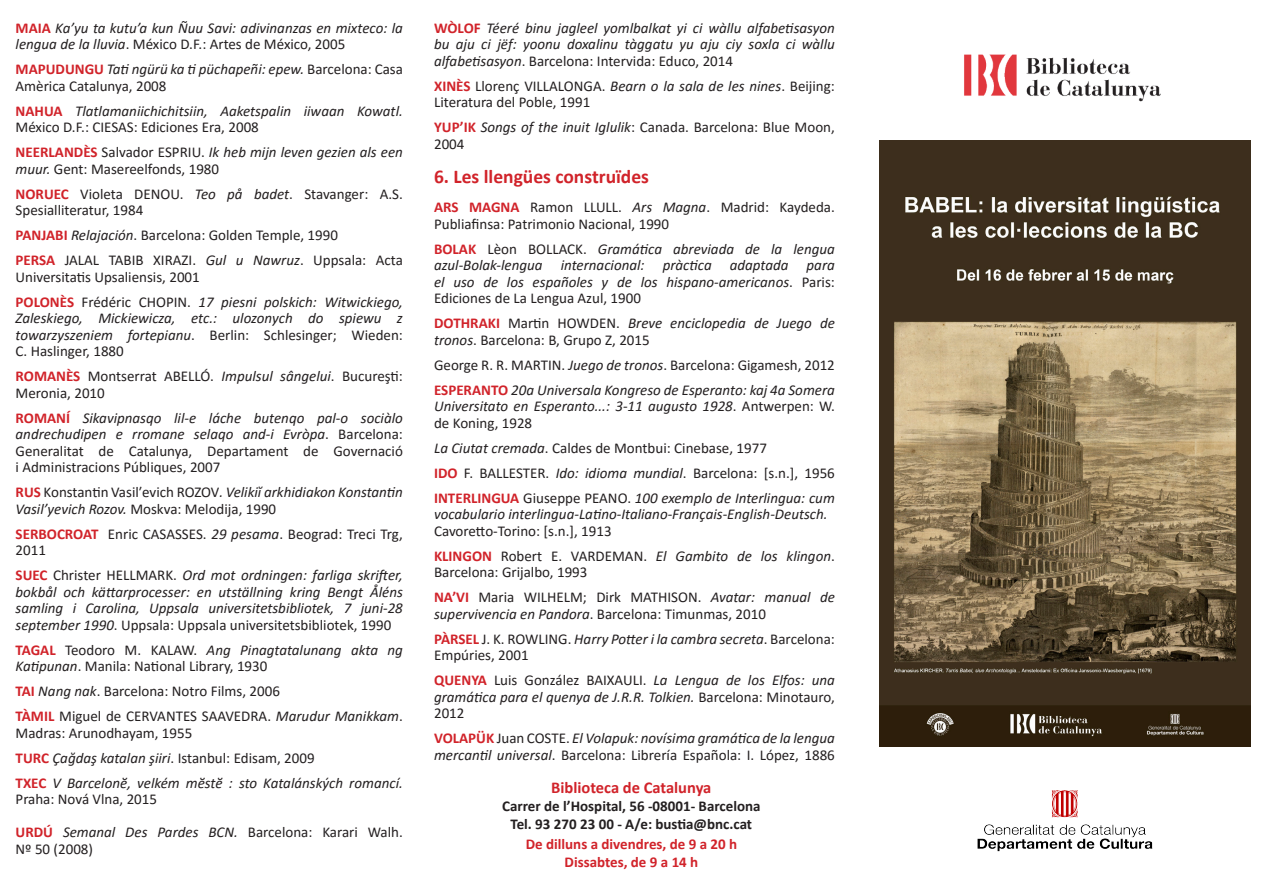
<style>
.page{position:relative;width:1263px;height:893px;background:#fff}
.page>*{position:absolute;margin:0;border:0;box-sizing:border-box;transform-origin:0 0}
.t1{font:700 19.5px "Calibri";color:#d1232a}
.t2{font:700 16.5px "Calibri";color:#d1232a}
.t3{font:italic 15px/16.5px "Calibri";color:#231f20;text-align:justify}
.t4{font:15px/16.5px "Calibri";color:#231f20}
.t5{font:700 15px "Calibri";color:#231f20}
.t6{font:700 15px "Calibri";color:#d1232a}
.s1{font-weight:700;font-style:normal;color:#d1232a}
.s2{font-style:normal}
.s3{font-weight:700;color:#d1232a}
.s4{font-style:italic}
</style>
<div class="page">
<img style="left:977px;top:791px;width:175px;height:60px">
<img style="left:964px;top:54px;width:197px;height:48px">
<img style="left:880px;top:141px;width:370px;height:605px">
<p class="t3" style="left:16px;top:19px;width:389px"><span class="s1">MAIA</span> Ka’yu ta kutu’a kun Ñuu Savi: adivinanzas en mixteco: la lengua de la lluvia<span class="s2">. México D.F.: Artes de México, 2005</span></p>
<p class="t4" style="left:16px;top:60px;width:389px"><span class="s3">MAPUDUNGU</span> <span class="s4">Tati ngürü ka ti püchapeñi: epew.</span> Barcelona: Casa<br>Amèrica Catalunya, 2008</p>
<p class="t3" style="left:16px;top:102px;width:389px"><span class="s1">NAHUA</span> Tlatlamaniichichitsiin, Aaketspalin iiwaan Kowatl.<br><span class="s2">México D.F.: CIESAS: Ediciones Era, 2008</span></p>
<p class="t4" style="left:16px;top:143px;width:389px"><span class="s3">NEERLANDÈS</span> Salvador ESPRIU. <span class="s4">Ik heb mijn leven gezien als een muur.</span> Gent: Masereelfonds, 1980</p>
<p class="t4" style="left:16px;top:185px;width:389px"><span class="s3">NORUEC</span> Violeta DENOU. <span class="s4">Teo på badet</span>. Stavanger: A.S.<br>Spesialliteratur, 1984</p>
<p class="t4" style="left:16px;top:226px;width:324px"><span class="s3">PANJABI</span> <span class="s4">Relajación</span>. Barcelona: Golden Temple, 1990</p>
<p class="t4" style="left:16px;top:251px;width:389px"><span class="s3">PERSA</span> JALAL TABIB XIRAZI. <span class="s4">Gul u Nawruz</span>. Uppsala: Acta<br>Universitatis Upsaliensis, 2001</p>
<p class="t3" style="left:16px;top:293px;width:389px"><span class="s1">POLONÈS</span> <span class="s2">Frédéric CHOPIN.</span> 17 piesni polskich: Witwickiego, Zaleskiego, Mickiewicza, etc.: ulozonych do spiewu z towarzyszeniem fortepianu<span class="s2">. Berlin: Schlesinger; Wieden:</span></p>
<p class="t4" style="left:16px;top:342px;width:110px">C. Haslinger, 1880</p>
<p class="t4" style="left:16px;top:367px;width:389px"><span class="s3">ROMANÈS</span> Montserrat ABELLÓ. <span class="s4">Impulsul sângelui</span>. Bucureşti:<br>Meronia, 2010</p>
<p class="t3" style="left:16px;top:409px;width:389px"><span class="s1">ROMANÍ</span> Sikavipnasqo lil-e láche butenqo pal-o sociàlo andrechudipen e rromane selaqo and-i Evròpa<span class="s2">. Barcelona:<br>Generalitat de Catalunya, Departament de Governació</span></p>
<p class="t4" style="left:16px;top:458px;width:206px">i Administracions Públiques, 2007</p>
<p class="t3" style="left:16px;top:483px;width:389px"><span class="s1">RUS</span> <span class="s2">Konstantin Vasilʹevich ROZOV</span>. Velikiĭarkhidiakon Konstantin<br>Vasil’yevich Rozov. <span class="s2">Moskva: Melodija, 1990</span></p>
<p class="t4" style="left:16px;top:525px;width:389px"><span class="s3">SERBOCROAT</span> Enric CASASSES. <span class="s4">29 pesama</span>. Beograd: Treci Trg,<br>2011</p>
<p class="t3" style="left:16px;top:566px;width:389px"><span class="s1">SUEC</span> <span class="s2">Christer HELLMARK.</span> Ord mot ordningen: farliga skrifter, bokbål och kättarprocesser: en utställning kring Bengt Åléns samling i Carolina, Uppsala universitetsbibliotek, 7 juni-28 september 1990<span class="s2">. Uppsala: Uppsala universitetsbibliotek, 1990</span></p>
<p class="t4" style="left:16px;top:641px;width:389px"><span class="s3">TAGAL</span> Teodoro M. KALAW. <span class="s4">Ang Pinagtatalunang akta ng<br>Katipunan</span>. Manila: National Library, 1930</p>
<p class="t4" style="left:16px;top:682px;width:266px"><span class="s3">TAI</span> <span class="s4">Nang nak</span>. Barcelona: Notro Films, 2006</p>
<p class="t4" style="left:16px;top:707px;width:389px"><span class="s3">TÀMIL</span> Miguel de CERVANTES SAAVEDRA. <span class="s4">Marudur Manikkam</span>.<br>Madras: Arunodhayam, 1955</p>
<p class="t4" style="left:16px;top:749px;width:301px"><span class="s3">TURC</span> <span class="s4">Çağdaş katalan şiiri</span>. Istanbul: Edisam, 2009</p>
<p class="t3" style="left:16px;top:774px;width:389px"><span class="s1">TXEC</span> V Barcelonӗ, velkém mӗstӗ : sto Katalánských romancí.<br><span class="s2">Praha: Nová Vlna, 2015</span></p>
<p class="t4" style="left:16px;top:823px;width:389px"><span class="s3">URDÚ</span> <span class="s4">Semanal Des Pardes BCN.</span> Barcelona: Karari Walh.</p>
<p class="t4" style="left:16px;top:840px;width:79px">Nº 50 (2008)</p>
<p class="t3" style="left:434px;top:19px;width:402px"><span class="s1">WÒLOF</span> Téeré binu jagleel yomlbalkat yi ci wàllu alfabetisasyon bu aju ci jëf: yoonu doxalinu tàggatu yu aju ciy soxla ci wàllu alfabetisasyon<span class="s2">. Barcelona: Intervida: Educo, 2014</span></p>
<p class="t4" style="left:434px;top:77px;width:402px"><span class="s3">XINÈS</span> Llorenç VILLALONGA. <span class="s4">Bearn o la sala de les nines</span>. Beijing:<br>Literatura del Poble, 1991</p>
<p class="t4" style="left:434px;top:118px;width:402px"><span class="s3">YUP’IK</span> <span class="s4">Songs of the inuit Iglulik</span>: Canada. Barcelona: Blue Moon,<br>2004</p>
<p class="t1" style="left:434px;top:162px;width:216px">6. Les llengües construïdes</p>
<p class="t4" style="left:434px;top:198px;width:402px"><span class="s3">ARS MAGNA</span> Ramon LLULL. <span class="s4">Ars Magna</span>. Madrid: Kaydeda.<br>Publiafinsa: Patrimonio Nacional, 1990</p>
<p class="t3" style="left:434px;top:240px;width:402px"><span class="s1">BOLAK</span> <span class="s2">Lèon BOLLACK.</span> Gramática abreviada de la lengua azul-Bolak-lengua internacional: pràctica adaptada para el uso de los españoles y de los hispano-americanos<span class="s2">. Paris:</span></p>
<p class="t4" style="left:434px;top:289px;width:208px">Ediciones de La Lengua Azul, 1900</p>
<p class="t4" style="left:434px;top:314px;width:402px"><span class="s3">DOTHRAKI</span> Martin HOWDEN. <span class="s4">Breve enciclopedia de Juego de tronos</span>. Barcelona: B, Grupo Z, 2015</p>
<p class="t4" style="left:434px;top:356px;width:402px">George R. R. MARTIN. <span class="s4">Juego de tronos</span>. Barcelona: Gigamesh, 2012</p>
<p class="t3" style="left:434px;top:381px;width:402px"><span class="s1">ESPERANTO</span> 20a Universala Kongreso de Esperanto: kaj 4a Somera Universitato en Esperanto...: 3-11 augusto 1928<span class="s2">. Antwerpen: W. de Koning, 1928</span></p>
<p class="t4" style="left:434px;top:439px;width:334px"><span class="s4">La Ciutat cremada</span>. Caldes de Montbui: Cinebase, 1977</p>
<p class="t4" style="left:434px;top:464px;width:402px"><span class="s3">IDO</span> F. BALLESTER. <span class="s4">Ido: idioma mundial</span>. Barcelona: [s.n.], 1956</p>
<p class="t3" style="left:434px;top:489px;width:402px"><span class="s1">INTERLINGUA</span> <span class="s2">Giuseppe PEANO.</span> 100 exemplo de Interlingua: cum vocabulario interlingua-Latino-Italiano-Français-English-Deutsch.</p>
<p class="t4" style="left:434px;top:522px;width:179px">Cavoretto-Torino: [s.n.], 1913</p>
<p class="t4" style="left:434px;top:547px;width:402px"><span class="s3">KLINGON</span> Robert E. VARDEMAN. <span class="s4">El Gambito de los klingon</span>.<br>Barcelona: Grijalbo, 1993</p>
<p class="t4" style="left:434px;top:588px;width:402px"><span class="s3">NA’VI</span> Maria WILHELM; Dirk MATHISON. <span class="s4">Avatar: manual de supervivencia en Pandora</span>. Barcelona: Timunmas, 2010</p>
<p class="t4" style="left:434px;top:630px;width:402px"><span class="s3">PÀRSEL</span> J. K. ROWLING. <span class="s4">Harry Potter i la cambra secreta</span>. Barcelona:<br>Empúries, 2001</p>
<p class="t3" style="left:434px;top:671px;width:402px"><span class="s1">QUENYA</span> <span class="s2">Luis González BAIXAULI.</span> La Lengua de los Elfos: una gramática para el quenya de J.R.R. Tolkien. <span class="s2">Barcelona: Minotauro, 2012</span></p>
<p class="t3" style="left:434px;top:729px;width:402px"><span class="s1">VOLAPÜK</span> <span class="s2">Juan COSTE.</span> El Volapuk: novísima gramática de la lengua mercantil universal<span class="s2">. Barcelona: Librería Española: I. López, 1886</span></p>
<p class="t2" style="left:551px;top:775px;width:162px">Biblioteca de Catalunya</p>
<p class="t5" style="left:502px;top:795px;width:260px">Carrer de l’Hospital, 56 -08001- Barcelona</p>
<p class="t5" style="left:510px;top:813px;width:243px">Tel. 93 270 23 00 - A/e: bustia@bnc.cat</p>
<p class="t6" style="left:526px;top:834px;width:213px">De dilluns a divendres, de 9 a 20 h</p>
<p class="t6" style="left:565px;top:852px;width:135px">Dissabtes, de 9 a 14 h</p>
</div>
